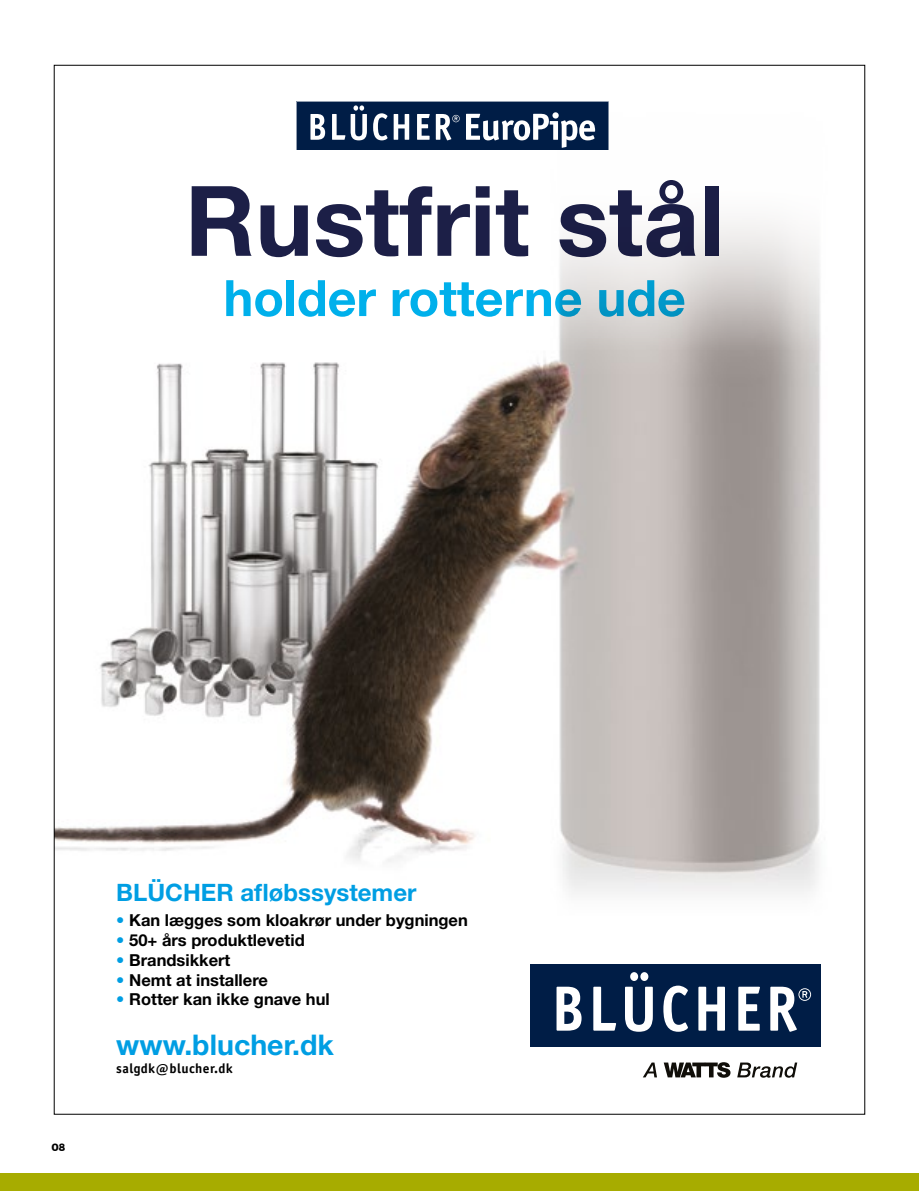
<style>
.page{position:relative;width:919px;height:1191px;background:#fff}
.page>*{position:absolute;margin:0;border:0;box-sizing:border-box;transform-origin:0 0}
.t1{font:700 97.35px "Helvetica Neue LT Std";color:#1c1f47}
.t2{font:700 50.25px "Helvetica Neue LT Std";color:#00b0eb}
.t3{font:700 28.5px "Helvetica Neue LT Std";color:#009ee3}
.t4{font:700 24px "Helvetica Neue LT Std";color:#009ee3}
.t5{font:700 16.5px "Helvetica Neue LT Std";color:#000}
.t6{font:700 13.5px "Officina Sans";letter-spacing:.03em;color:#000}
.t7{font:700 10.5px "Montserrat";color:#000}
.s1{color:#009ee3}
</style>
<div class="page">
<div style="left:0;top:1173px;width:918px;height:18px;background:#a7ac00"></div>
<img style="left:56px;top:220px;width:765px;height:674px">
<svg style="left:296px;top:101px;width:313px;height:49px"></svg>
<div style="left:530px;top:964px;width:291px;height:82px;background:#001d46"></div>
<svg style="left:643px;top:1062px;width:14px;height:15px"></svg>
<svg style="left:663px;top:1062px;width:67px;height:15px"></svg>
<svg style="left:737px;top:1062px;width:60px;height:15px"></svg>
<svg style="left:556px;top:986px;width:25px;height:44px"></svg>
<svg style="left:593px;top:986px;width:23px;height:44px"></svg>
<svg style="left:663px;top:985px;width:25px;height:46px"></svg>
<svg style="left:698px;top:986px;width:27px;height:44px"></svg>
<svg style="left:738px;top:986px;width:21px;height:44px"></svg>
<svg style="left:770px;top:986px;width:41px;height:45px"></svg>
<svg style="left:625px;top:972px;width:27px;height:59px"></svg>
<h1 class="t1" style="left:185px;top:161px;width:541px">Rustfrit stål</h1>
<h2 class="t2" style="left:223px;top:267px;width:463px">holder rotterne ude</h2>
<p class="t7" style="left:51px;top:1138px;width:16px">08</p>
<h3 class="t4" style="left:116px;top:878px;width:301px">BLÜCHER afløbssystemer</h3>
<p class="t5" style="left:116px;top:910px;width:353px"><span class="s1">•</span> Kan lægges som kloakrør under bygningen</p>
<p class="t5" style="left:116px;top:930px;width:190px"><span class="s1">•</span> 50+ års produktlevetid</p>
<p class="t5" style="left:116px;top:949px;width:115px"><span class="s1">•</span> Brandsikkert</p>
<p class="t5" style="left:116px;top:969px;width:153px"><span class="s1">•</span> Nemt at installere</p>
<p class="t5" style="left:116px;top:989px;width:215px"><span class="s1">•</span> Rotter kan ikke gnave hul</p>
<h3 class="t3" style="left:116px;top:1027px;width:219px">www.blucher.dk</h3>
<p class="t6" style="left:116px;top:1060px;width:118px">salgdk@blucher.dk</p>
</div>
